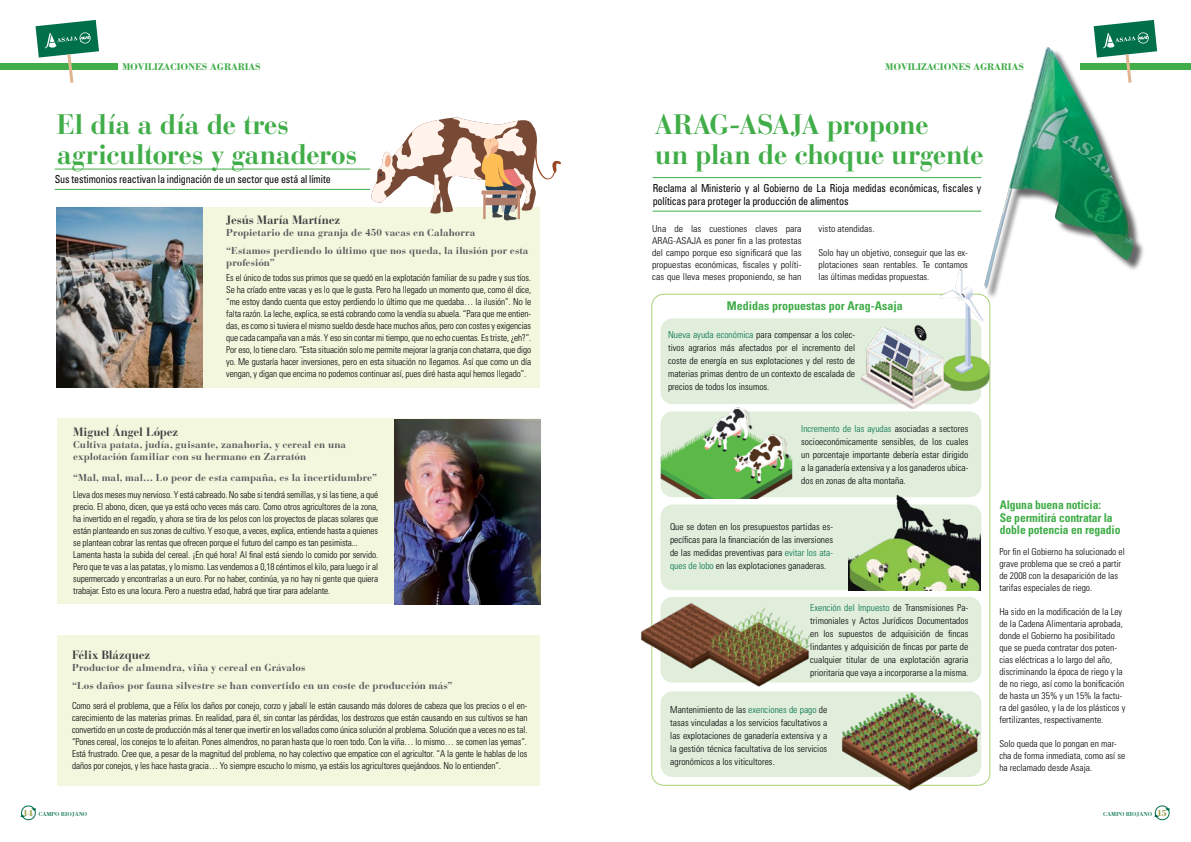
<style>
.page{position:relative;width:1191px;height:842px;background:#fff}
.page>*{position:absolute;margin:0;border:0;box-sizing:border-box;transform-origin:0 0}
.t1{font:700 28px/30px "Bauer Bodoni Std";letter-spacing:-.015em;color:#41ad49}
.t2{font:700 condensed 12px/12.5px "Univers LT Std";letter-spacing:-.01em;color:#41ad49}
.t3{font:700 12px "Bauer Bodoni Std";letter-spacing:-.01em;color:#414042}
.t4{font:condensed 11px/13.2px "Univers LT Std";letter-spacing:-.015em;color:#000;scale:.92 1}
.t5{font:700 10px/12px "Bauer Bodoni Std";letter-spacing:.005em;color:#58595b}
.t6{font:700 10px "Bodoni Std";letter-spacing:-.01em;color:#41ad49}
.t7{font:300 condensed 9.5px/12px "Univers LT Std";color:#000;text-align:justify}
.t8{font:6px "Bodoni Std";letter-spacing:-.01em;color:#00704a}
.s1{color:#00704a}
.s2{font-weight:700;font-size:9px;color:#929b3d}
</style>
<div class="page">
<div style="left:660px;top:318px;width:321px;height:86px;background:#e1eedc;border-radius:12px"></div>
<div style="left:660px;top:411px;width:321px;height:86px;background:#e1eedc;border-radius:12px"></div>
<div style="left:660px;top:504px;width:321px;height:86px;background:#e1eedc;border-radius:12px"></div>
<div style="left:660px;top:597px;width:321px;height:85px;background:#e1eedc;border-radius:12px"></div>
<div style="left:660px;top:691px;width:321px;height:86px;background:#e1eedc;border-radius:12px"></div>
<div style="left:985px;top:49px;width:160px;height:251px;background:#000;opacity:.6"></div>
<img style="left:985px;top:47px;width:149px;height:242px">
<hr style="left:652px;top:177px;width:329px;height:1px;background:#41ad49">
<hr style="left:652px;top:211px;width:329px;height:1px;background:#41ad49">
<div style="left:1080px;top:64px;width:111px;height:6px;background:#41ad49"></div>
<div style="left:0;top:64px;width:117px;height:6px;background:#41ad49"></div>
<div style="left:58px;top:207px;width:482px;height:180px;background:#f3f7de"></div>
<img style="left:57px;top:207px;width:146px;height:180px">
<hr style="left:55px;top:169px;width:315px;height:1px;background:#41ad49">
<hr style="left:55px;top:189px;width:315px;height:1px;background:#41ad49">
<div style="left:58px;top:418px;width:482px;height:186px;background:#f3f7de"></div>
<img style="left:394px;top:419px;width:146px;height:186px">
<div style="left:58px;top:635px;width:482px;height:151px;background:#f3f7de"></div>
<svg style="left:367px;top:117px;width:194px;height:103px"></svg>
<svg style="left:1093px;top:20px;width:64px;height:66px"></svg>
<svg style="left:36px;top:20px;width:63px;height:63px"></svg>
<img style="left:660px;top:402px;width:137px;height:96px">
<img style="left:854px;top:267px;width:142px;height:142px">
<img style="left:848px;top:493px;width:132px;height:97px">
<img style="left:640px;top:600px;width:175px;height:91px">
<img style="left:841px;top:691px;width:141px;height:100px">
<svg style="left:1154px;top:805px;width:16px;height:16px"></svg>
<svg style="left:21px;top:805px;width:15px;height:16px"></svg>
<p class="t6" style="left:122px;top:60px;width:140px">MOVILIZACIONES AGRARIAS</p>
<p class="t6" style="left:885px;top:60px;width:140px">MOVILIZACIONES AGRARIAS</p>
<h1 class="t1" style="left:57px;top:109px;width:302px">El día a día de tres agricultores y ganaderos</h1>
<p class="t4" style="left:55px;top:173px;width:302px">Sus testimonios reactivan la indignación de un sector que está al límite</p>
<p class="t3" style="left:226px;top:213px;width:115px">Jesús María Martínez</p>
<p class="t5" style="left:226px;top:227px;width:250px">Propietario de una granja de 450 vacas en Calahorra</p>
<p class="t5" style="left:226px;top:245px;width:304px">“Estamos perdiendo lo último que nos queda, la ilusión por esta profesión”</p>
<p class="t7" style="left:226px;top:272px;width:306px">Es el único de todos sus primos que se quedó en la explotación familiar de su padre y sus tíos.<br>Se ha críado entre vacas y es lo que le gusta. Pero ha llegado un momento que, como él dice, “me estoy dando cuenta que estoy perdiendo lo último que me quedaba… la ilusión”. No le falta razón. La leche, explica, se está cobrando como la vendía su abuela. “Para que me entien&shy;das, es como si tuviera el mismo sueldo desde hace muchos años, pero con costes y exigencias que cada campaña van a más. Y eso sin contar mi tiempo, que no echo cuentas. Es triste, ¿eh?”.<br>Por eso, lo tiene claro. “Esta situación solo me permite mejorar la granja con chatarra, que digo yo. Me gustaría hacer inversiones, pero en esta situación no llegamos. Así que como un día vengan, y digan que encima no podemos continuar así, pues diré hasta aquí hemos llegado”.</p>
<p class="t3" style="left:73px;top:425px;width:107px">Miguel Ángel López</p>
<p class="t5" style="left:73px;top:439px;width:274px">Cultiva patata, judía, guisante, zanahoria, y cereal en una explotación familiar con su hermano en Zarratón</p>
<p class="t7" style="left:73px;top:489px;width:306px;text-align:left">Lleva dos meses muy nervioso. Y está cabreado. No sabe si tendrá semillas, y si las tiene, a qué precio. El abono, dicen, que ya está ocho veces más caro. Como otros agricultores de la zona, ha invertido en el regadío, y ahora se tira de los pelos con los proyectos de placas solares que están planteando en sus zonas de cultivo. Y eso que, a veces, explica, entiende hasta a quienes se plantean cobrar las rentas que ofrecen porque el futuro del campo es tan pesimista...<br>Lamenta hasta la subida del cereal. ¡En qué hora! Al final está siendo lo comido por servido.<br>Pero que te vas a las patatas, y lo mismo. Las vendemos a 0,18 céntimos el kilo, para luego ir al supermercado y encontrarlas a un euro. Por no haber, continúa, ya no hay ni gente que quiera trabajar. Esto es una locura. Pero a nuestra edad, habrá que tirar para adelante.</p>
<p class="t5" style="left:73px;top:472px;width:305px">“Mal, mal, mal… Lo peor de esta campaña, es la incertidumbre”</p>
<p class="t3" style="left:72px;top:648px;width:80px">Félix Blázquez</p>
<p class="t5" style="left:72px;top:662px;width:235px">Productor de almendra, viña y cereal en Grávalos</p>
<p class="t7" style="left:72px;top:699px;width:457px">Como será el problema, que a Félix los daños por conejo, corzo y jabalí le están causando más dolores de cabeza que los precios o el en&shy;carecimiento de las materias primas. En realidad, para él, sin contar las pérdidas, los destrozos que están causando en sus cultivos se han convertido en un coste de producción más al tener que invertir en los vallados como única solución al problema. Solución que a veces no es tal. “Pones cereal, los conejos te lo afeitan. Pones almendros, no paran hasta que lo roen todo. Con la viña… lo mismo… se comen las yemas”.<br>Está frustrado. Cree que, a pesar de la magnitud del problema, no hay colectivo que empatice con el agricultor. “A la gente le hablas de los daños por conejos, y les hace hasta gracia… Yo siempre escucho lo mismo, ya estáis los agricultores quejándoos. No lo entienden”.</p>
<p class="t5" style="left:72px;top:680px;width:382px">“Los daños por fauna silvestre se han convertido en un coste de producción más”</p>
<h1 class="t1" style="left:655px;top:109px;width:330px">ARAG-ASAJA propone<br>un plan de choque urgente</h1>
<p class="t4" style="left:652px;top:181px;width:359px">Reclama al Ministerio y al Gobierno de La Rioja medidas económicas, fiscales y políticas para proteger la producción de alimentos</p>
<p class="t7" style="left:652px;top:222px;width:151px">Una de las cuestiones claves para ARAG-ASAJA es poner fin a las protestas del campo porque eso significará que las propuestas económicas, fiscales y políti&shy;cas que lleva meses proponiendo, se han</p>
<p class="t7" style="left:818px;top:222px;width:57px">visto atendidas.</p>
<p class="t7" style="left:818px;top:246px;width:151px">Solo hay un objetivo, conseguir que las ex&shy;plotaciones sean rentables. Te contamos las últimas medidas propuestas.</p>
<p class="t2" style="left:726px;top:300px;width:177px">Medidas propuestas por Arag-Asaja</p>
<p class="t7" style="left:668px;top:328px;width:189px;line-height:13px"><span class="s1">Nueva ayuda económica</span> para compensar a los colec&shy;tivos agrarios más afectados por el incremento del coste de energía en sus explotaciones y del resto de materias primas dentro de un contexto de escalada de precios de todos los insumos.</p>
<p class="t7" style="left:801px;top:422px;width:169px;line-height:13px"><span class="s1">Incremento de las ayudas</span> asociadas a sectores socioeconómicamente sensibles, de los cuales un porcentaje importante debería estar dirigido a la ganadería extensiva y a los ganaderos ubica&shy;dos en zonas de alta montaña.</p>
<p class="t7" style="left:670px;top:520px;width:165px;line-height:13px">Que se doten en los presupuestos partidas es&shy;pecíficas para la financiación de las inversiones de las medidas preventivas para <span class="s1">evitar los ata&shy;ques de lobo</span> en las explotaciones ganaderas.</p>
<p class="t7" style="left:810px;top:601px;width:160px;line-height:13px"><span class="s1">Exención del Impuesto</span> de Transmisiones Pa&shy;trimoniales y Actos Jurídicos Documentados en los supuestos de adquisición de fincas lindantes y adquisición de fincas por parte de cualquier titular de una explotación agraria prioritaria que vaya a incorporarse a la misma.</p>
<p class="t7" style="left:670px;top:703px;width:159px;line-height:13px">Mantenimiento de las <span class="s1">exenciones de pago</span> de tasas vinculadas a los servicios facultativos a las explotaciones de ganadería extensiva y a la gestión técnica facultativa de los servicios agronómicos a los viticultores.</p>
<p class="t2" style="left:999px;top:499px;width:122px">Alguna buena noticia:<br>Se permitirá contratar la doble potencia en regadío</p>
<p class="t7" style="left:999px;top:546px;width:127px;text-align:left">Por fin el Gobierno ha solucionado el grave problema que se creó a partir de 2008 con la desaparición de las tarifas especiales de riego.</p>
<p class="t7" style="left:999px;top:606px;width:127px;text-align:left">Ha sido en la modificación de la Ley de la Cadena Alimentaria aprobada, donde el Gobierno ha posibilitado que se pueda contratar dos poten&shy;cias eléctricas a lo largo del año, discriminando la época de riego y la de no riego, así como la bonificación de hasta un 35% y un 15% la factu&shy;ra del gasóleo, y la de los plásticos y fertilizantes, respectivamente.</p>
<p class="t7" style="left:999px;top:738px;width:128px;text-align:left">Solo queda que lo pongan en mar&shy;cha de forma inmediata, como así se ha reclamado desde Asaja.</p>
<p class="t8" style="left:23px;top:810px;width:66px"><span class="s2">14</span> CAMPO RIOJANO</p>
<p class="t8" style="left:1103px;top:810px;width:65px">CAMPO RIOJANO <span class="s2">15</span></p>
</div>
